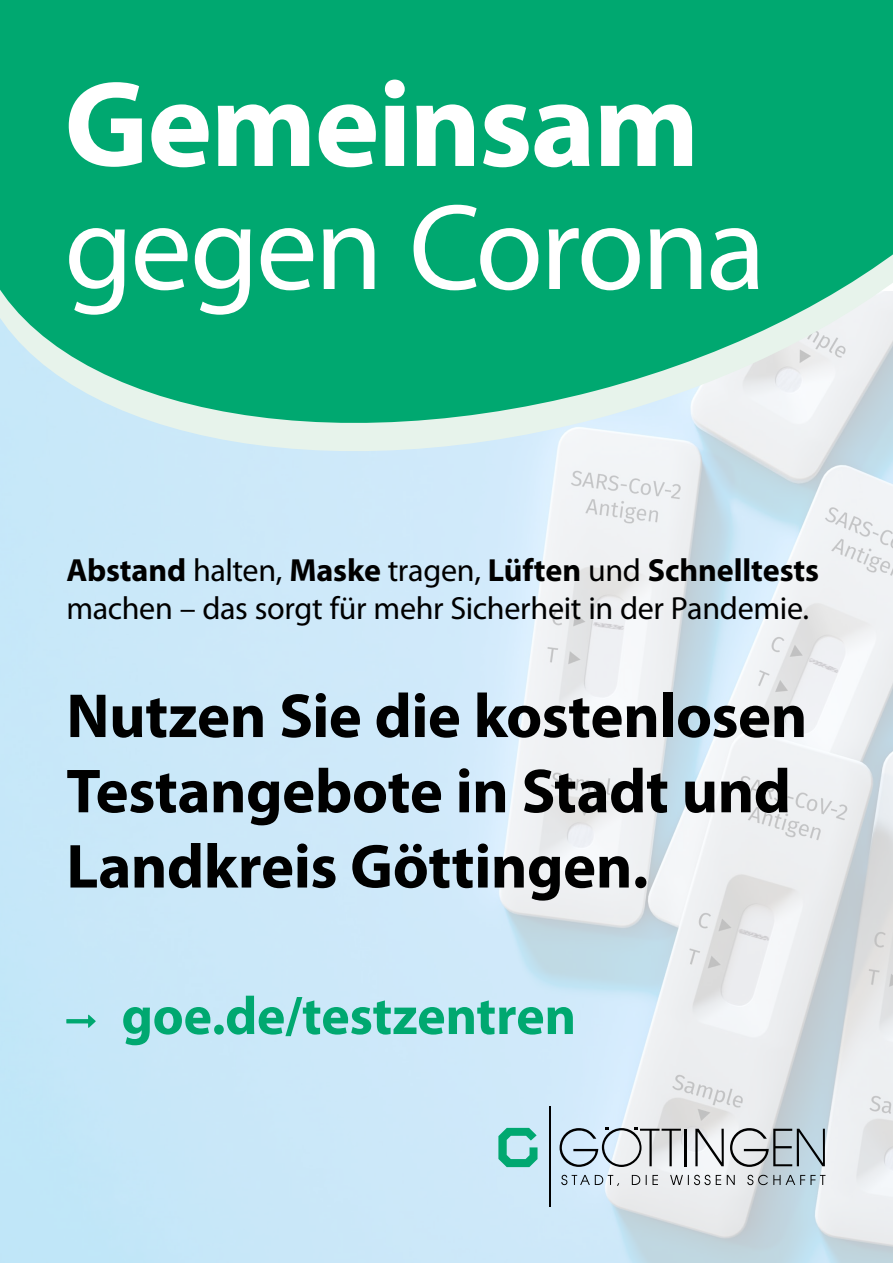
<style>
.page{position:relative;width:893px;height:1263px;background:#fff}
.page>*{position:absolute;margin:0;border:0;box-sizing:border-box;transform-origin:0 0}
.t1{font:123px "Myriad Pro";letter-spacing:-.025em;color:#fff}
.t2{font:700 123px "Myriad Pro";letter-spacing:-.015em;color:#fff}
.t3{font:700 62.7px/75.3px "Myriad Pro";letter-spacing:-.01em;color:#000}
.t4{font:700 54px "Myriad Pro";letter-spacing:-.01em;color:#00a870}
.t5{font:32.1px/38.5px "Myriad Pro";letter-spacing:-.01em;color:#000}
.s1{font-weight:700}
</style>
<div class="page">
<img style="left:0;top:497px;width:893px;height:766px">
<svg style="left:0;top:468px;width:893px;height:29px;fill:#cee9f9"></svg>
<svg style="left:0;top:172px;width:893px;height:296px;fill:#00a870"></svg>
<div style="left:0;top:0;width:893px;height:172px;background:#00a870"></div>
<svg style="left:498px;top:1128px;width:39px;height:39px"></svg>
<svg style="left:730px;top:1128px;width:95px;height:39px"></svg>
<svg style="left:695px;top:1129px;width:29px;height:37px"></svg>
<hr style="left:684px;top:1129px;width:2px;height:37px;background:#000">
<svg style="left:559px;top:1127px;width:122px;height:40px"></svg>
<svg style="left:561px;top:1175px;width:264px;height:11px"></svg>
<hr style="left:549px;top:1106px;width:2px;height:100px;background:#000">
<svg style="left:66px;top:1015px;width:30px;height:13px"></svg>
<h1 class="t2" style="left:64px;top:44px;width:636px">Gemeinsam</h1>
<h1 class="t1" style="left:64px;top:172px;width:703px">gegen Corona</h1>
<p class="t5" style="left:66px;top:550px;width:754px"><span class="s1">Abstand</span> halten, <span class="s1">Maske</span> tragen, <span class="s1">Lüften</span> und <span class="s1">Schnelltests </span>machen – das sorgt für mehr Sicherheit in der Pandemie.</p>
<h2 class="t3" style="left:66px;top:676px;width:743px">Nutzen Sie die kostenlosen<br>Testangebote in Stadt und<br>Landkreis Göttingen.</h2>
<h3 class="t4" style="left:121px;top:980px;width:456px">goe.de/testzentren</h3>
</div>
